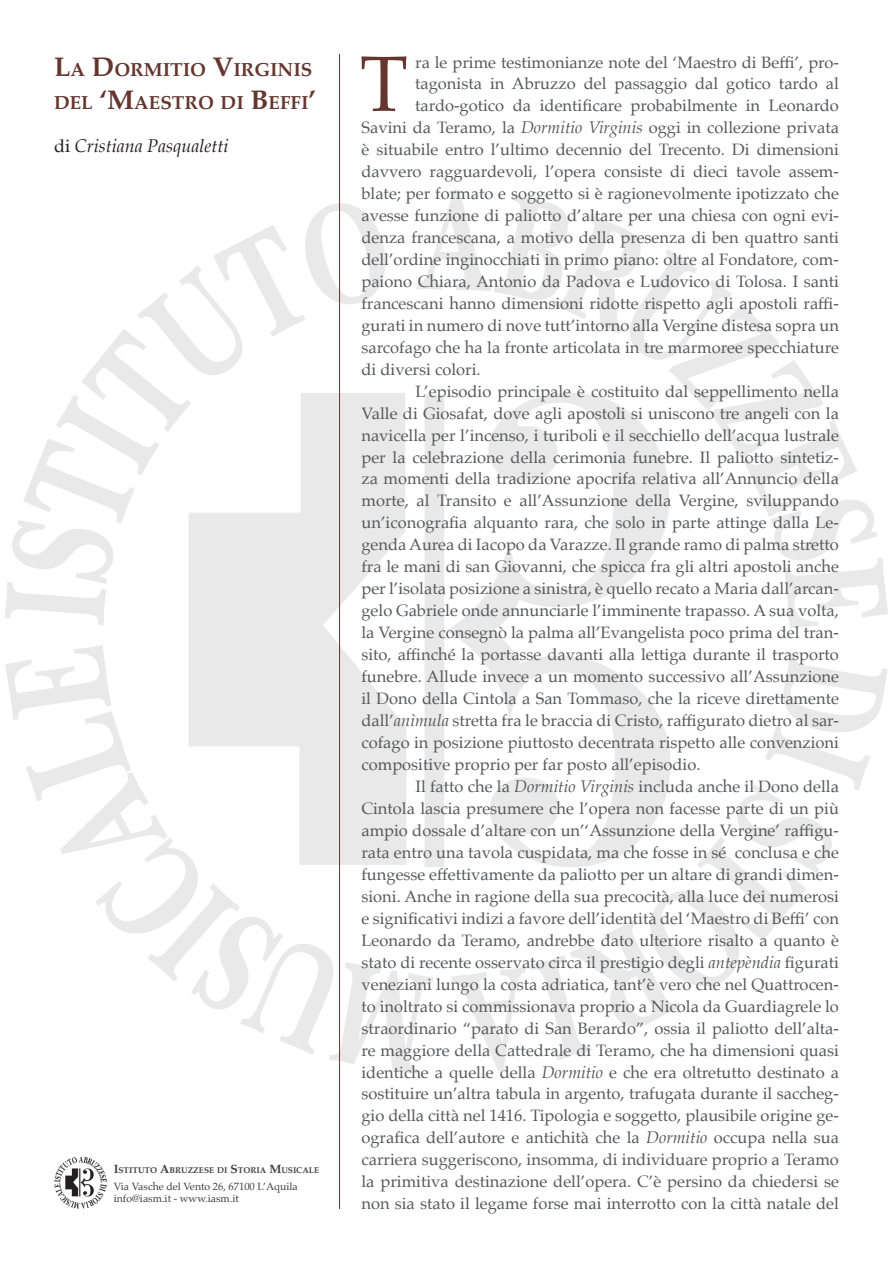
<style>
.page{position:relative;width:893px;height:1263px;background:#fff}
.page>*{position:absolute;margin:0;border:0;box-sizing:border-box;transform-origin:0 0}
.t1{font:78.75px "Palatino";color:#64362f}
.t2{font:700 18.9px/32.4px "Palatino";color:#64362f}
.t3{font:italic 18px "Palatino";color:#231f20}
.t4{font:16.5px "Palatino";color:#57585a}
.t5{font:10.5px/12.6px "Palatino";color:#3e3e3f}
.t6{font:700 8.4px "Palatino";color:#3e3e3f}
.s1{font-size:27px}
.s2{font-style:normal}
.s3{font-size:12px}
.s4{font-style:italic}
</style>
<div class="page">
<img style="left:5px;top:183px;width:883px;height:896px">
<hr style="left:339px;top:54px;width:1px;height:1155px;background:#64362f">
<img style="left:54px;top:1156px;width:53px;height:53px">
<p class="t2" style="left:54px;top:53px;width:263px"><span class="s1">L</span>A <span class="s1">D</span>ORMITIO <span class="s1">V</span>IRGINIS<br>DEL <span class="s1">‘M</span>AESTRO DI <span class="s1">B</span>EFFI<span class="s1">’</span></p>
<p class="t3" style="left:54px;top:131px;width:176px"><span class="s2">di</span> Cristiana Pasqualetti</p>
<p class="t6" style="left:114px;top:1163px;width:207px"><span class="s3">I</span>STITUTO <span class="s3">A</span>BRUZZESE DI <span class="s3">S</span>TORIA <span class="s3">M</span>USICALE</p>
<p class="t5" style="left:114px;top:1180px;width:186px">Via Vasche del Vento 26, 67100 L’Aquila info@iasm.it - www.iasm.it</p>
<h1 class="t1" style="left:360px;top:19px;width:50px">T</h1>
<p class="t4" style="left:415px;top:48px;width:425px">ra le prime testimonianze note del ‘Maestro di Beffi’, pro-</p>
<p class="t4" style="left:415px;top:70px;width:425px">tagonista in Abruzzo del passaggio dal gotico tardo al</p>
<p class="t4" style="left:415px;top:92px;width:425px">tardo-gotico da identificare probabilmente in Leonardo</p>
<p class="t4" style="left:361px;top:114px;width:479px">Savini da Teramo, la <span class="s4">Dormitio Virginis</span> oggi in collezione privata</p>
<p class="t4" style="left:361px;top:136px;width:479px">è situabile entro l’ultimo decennio del Trecento. Di dimensioni</p>
<p class="t4" style="left:361px;top:158px;width:479px">davvero ragguardevoli, l’opera consiste di dieci tavole assem-</p>
<p class="t4" style="left:361px;top:180px;width:479px">blate; per formato e soggetto si è ragionevolmente ipotizzato che</p>
<p class="t4" style="left:361px;top:202px;width:479px">avesse funzione di paliotto d’altare per una chiesa con ogni evi-</p>
<p class="t4" style="left:361px;top:223px;width:479px">denza francescana, a motivo della presenza di ben quattro santi</p>
<p class="t4" style="left:361px;top:245px;width:479px">dell’ordine inginocchiati in primo piano: oltre al Fondatore, com-</p>
<p class="t4" style="left:361px;top:267px;width:479px">paiono Chiara, Antonio da Padova e Ludovico di Tolosa. I santi</p>
<p class="t4" style="left:361px;top:289px;width:479px">francescani hanno dimensioni ridotte rispetto agli apostoli raffi-</p>
<p class="t4" style="left:361px;top:311px;width:479px">gurati in numero di nove tutt’intorno alla Vergine distesa sopra un</p>
<p class="t4" style="left:361px;top:333px;width:479px">sarcofago che ha la fronte articolata in tre marmoree specchiature</p>
<p class="t4" style="left:361px;top:355px;width:121px">di diversi colori.</p>
<p class="t4" style="left:415px;top:377px;width:425px">L’episodio principale è costituito dal seppellimento nella</p>
<p class="t4" style="left:361px;top:399px;width:479px">Valle di Giosafat, dove agli apostoli si uniscono tre angeli con la</p>
<p class="t4" style="left:361px;top:421px;width:479px">navicella per l’incenso, i turiboli e il secchiello dell’acqua lustrale</p>
<p class="t4" style="left:361px;top:443px;width:479px">per la celebrazione della cerimonia funebre. Il paliotto sintetiz-</p>
<p class="t4" style="left:361px;top:465px;width:479px">za momenti della tradizione apocrifa relativa all’Annuncio della</p>
<p class="t4" style="left:361px;top:487px;width:479px">morte, al Transito e all’Assunzione della Vergine, sviluppando</p>
<p class="t4" style="left:361px;top:509px;width:479px">un’iconografia alquanto rara, che solo in parte attinge dalla Le-</p>
<p class="t4" style="left:361px;top:531px;width:479px">genda Aurea di Iacopo da Varazze. Il grande ramo di palma stretto</p>
<p class="t4" style="left:361px;top:553px;width:479px">fra le mani di san Giovanni, che spicca fra gli altri apostoli anche</p>
<p class="t4" style="left:361px;top:575px;width:479px">per l’isolata posizione a sinistra, è quello recato a Maria dall’arcan-</p>
<p class="t4" style="left:361px;top:597px;width:479px">gelo Gabriele onde annunciarle l’imminente trapasso. A sua volta,</p>
<p class="t4" style="left:361px;top:619px;width:479px">la Vergine consegnò la palma all’Evangelista poco prima del tran-</p>
<p class="t4" style="left:361px;top:641px;width:479px">sito, affinché la portasse davanti alla lettiga durante il trasporto</p>
<p class="t4" style="left:361px;top:663px;width:479px">funebre. Allude invece a un momento successivo all’Assunzione</p>
<p class="t4" style="left:361px;top:685px;width:479px">il Dono della Cintola a San Tommaso, che la riceve direttamente</p>
<p class="t4" style="left:361px;top:707px;width:479px">dall’<span class="s4">anìmula</span> stretta fra le braccia di Cristo, raffigurato dietro al sar-</p>
<p class="t4" style="left:361px;top:729px;width:479px">cofago in posizione piuttosto decentrata rispetto alle convenzioni</p>
<p class="t4" style="left:361px;top:751px;width:341px">compositive proprio per far posto all’episodio.</p>
<p class="t4" style="left:415px;top:773px;width:425px">Il fatto che la <span class="s4">Dormitio Virginis</span> includa anche il Dono della</p>
<p class="t4" style="left:361px;top:794px;width:479px">Cintola lascia presumere che l’opera non facesse parte di un più</p>
<p class="t4" style="left:361px;top:816px;width:479px">ampio dossale d’altare con un’‘Assunzione della Vergine’ raffigu-</p>
<p class="t4" style="left:361px;top:838px;width:479px">rata entro una tavola cuspidata, ma che fosse in sé conclusa e che</p>
<p class="t4" style="left:361px;top:860px;width:479px">fungesse effettivamente da paliotto per un altare di grandi dimen-</p>
<p class="t4" style="left:361px;top:882px;width:479px">sioni. Anche in ragione della sua precocità, alla luce dei numerosi</p>
<p class="t4" style="left:361px;top:904px;width:479px">e significativi indizi a favore dell’identità del ‘Maestro di Beffi’ con</p>
<p class="t4" style="left:361px;top:926px;width:479px">Leonardo da Teramo, andrebbe dato ulteriore risalto a quanto è</p>
<p class="t4" style="left:361px;top:948px;width:479px">stato di recente osservato circa il prestigio degli <span class="s4">antepèndia</span> figurati</p>
<p class="t4" style="left:361px;top:970px;width:479px">veneziani lungo la costa adriatica, tant’è vero che nel Quattrocen-</p>
<p class="t4" style="left:361px;top:992px;width:479px">to inoltrato si commissionava proprio a Nicola da Guardiagrele lo</p>
<p class="t4" style="left:361px;top:1014px;width:479px">straordinario “parato di San Berardo”, ossia il paliotto dell’alta-</p>
<p class="t4" style="left:361px;top:1036px;width:479px">re maggiore della Cattedrale di Teramo, che ha dimensioni quasi</p>
<p class="t4" style="left:361px;top:1058px;width:479px">identiche a quelle della <span class="s4">Dormitio</span> e che era oltretutto destinato a</p>
<p class="t4" style="left:361px;top:1080px;width:479px">sostituire un’altra tabula in argento, trafugata durante il saccheg-</p>
<p class="t4" style="left:361px;top:1102px;width:479px">gio della città nel 1416. Tipologia e soggetto, plausibile origine ge-</p>
<p class="t4" style="left:361px;top:1124px;width:479px">ografica dell’autore e antichità che la <span class="s4">Dormitio</span> occupa nella sua</p>
<p class="t4" style="left:361px;top:1146px;width:479px">carriera suggeriscono, insomma, di individuare proprio a Teramo</p>
<p class="t4" style="left:361px;top:1168px;width:479px">la primitiva destinazione dell’opera. C’è persino da chiedersi se</p>
<p class="t4" style="left:361px;top:1190px;width:479px">non sia stato il legame forse mai interrotto con la città natale del</p>
</div>
